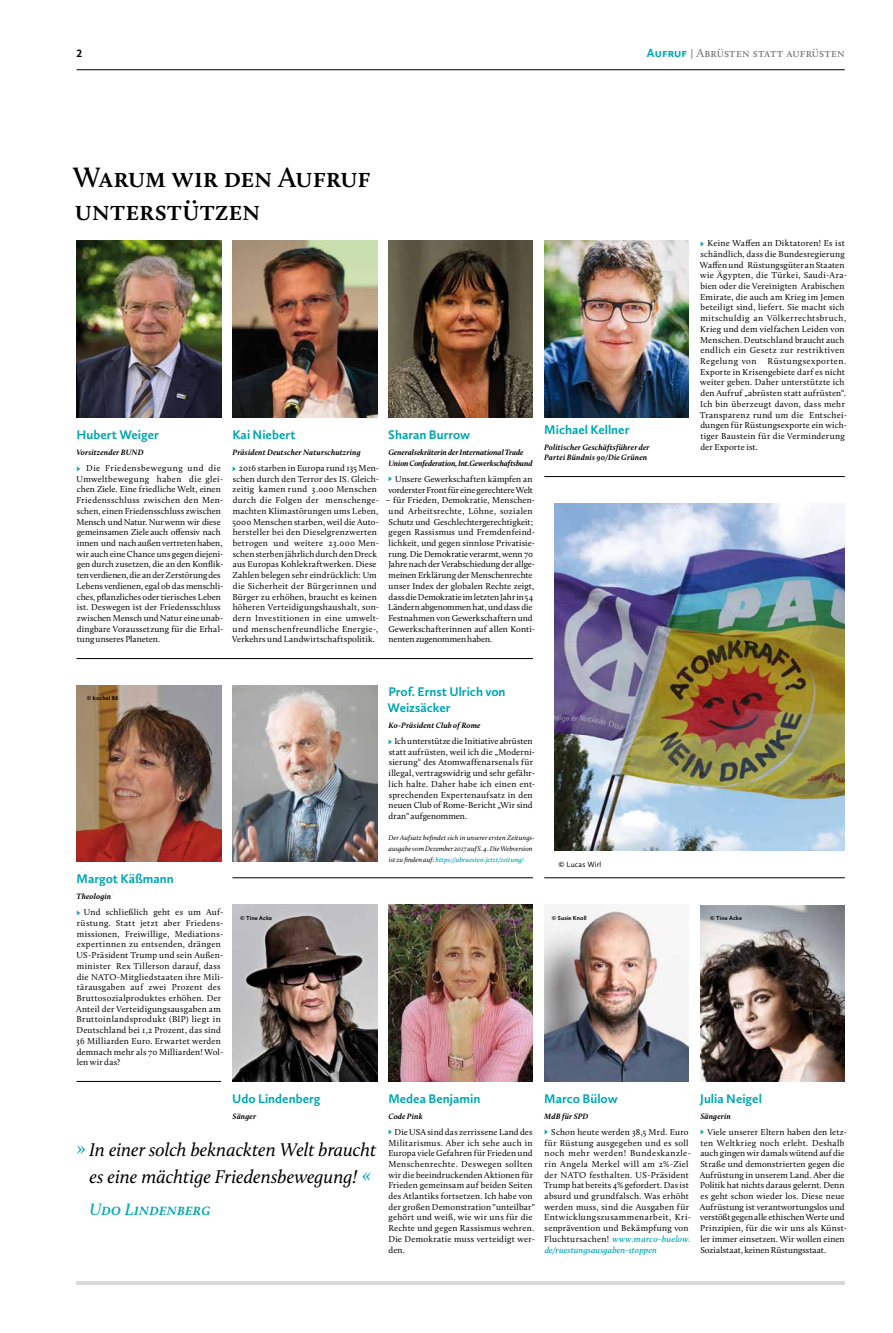
<style>
.page{position:relative;width:893px;height:1333px;background:#fff}
.page>*{position:absolute;margin:0;border:0;box-sizing:border-box;transform-origin:0 0}
.t1{font:600 29px/32.1px "Calluna";color:#000}
.t2{font:italic 19px/26.8px "Calluna";letter-spacing:-.005em;color:#000;text-align:center}
.t3{font:italic 600 17px "Calluna";color:#00a7b3}
.t4{font:700 13px/16.1px "Calluna Sans";color:#00a7b3}
.t5{font:12.3px "Calluna";letter-spacing:.01em;color:#707172}
.t6{font:700 11px "Calluna Sans";color:#000}
.t7{font:8.9px/10.7px "Calluna";letter-spacing:.02em;color:#000}
.t8{font:8.9px/10.7px "Calluna";letter-spacing:-.01em;color:#000}
.t9{font:italic 700 8px/10.7px "Calluna";letter-spacing:.02em;color:#000}
.t10{font:italic 700 8px/10.7px "Calluna";letter-spacing:-.005em;color:#000}
.t11{font:7.8px "Calluna Sans";letter-spacing:.025em;color:#000}
.t12{font:italic 7px/10.7px "Calluna";letter-spacing:.01em;color:#000}
.t13{font:700 6px "Calluna Sans";letter-spacing:.02em;color:#000}
.s1{font-family:"Calluna Sans";font-weight:700;color:#00a7b3}
.s2{color:#00a7b3}
.s3{font-weight:600;color:#00a7b3}
.s4{font-weight:600;font-style:italic;color:#00a7b3}
</style>
<div class="page">
<hr style="left:77px;top:1281px;width:768px;height:3px;background:#d9dadb">
<hr style="left:77px;top:70px;width:768px;height:1px;background:#000">
<img style="left:232px;top:685px;width:145px;height:176px">
<img style="left:700px;top:905px;width:145px;height:176px">
<img style="left:544px;top:241px;width:145px;height:176px">
<img style="left:77px;top:241px;width:144px;height:176px">
<img style="left:388px;top:904px;width:145px;height:177px">
<hr style="left:77px;top:658px;width:456px;height:1px;background:#000">
<img style="left:232px;top:241px;width:145px;height:176px">
<img style="left:544px;top:904px;width:145px;height:177px">
<img style="left:77px;top:685px;width:144px;height:176px">
<img style="left:232px;top:904px;width:145px;height:177px">
<img style="left:555px;top:503px;width:290px;height:348px">
<hr style="left:544px;top:877px;width:301px;height:1px;background:#000">
<img style="left:388px;top:241px;width:145px;height:176px">
<hr style="left:544px;top:476px;width:301px;height:1px;background:#000">
<hr style="left:232px;top:877px;width:301px;height:1px;background:#000">
<hr style="left:77px;top:1081px;width:144px;height:1px;background:#000">
<p class="t6" style="left:77px;top:47px;width:7px">2</p>
<h3 class="t5" style="left:647px;top:45px;width:199px"><span class="s1">Aufruf</span> | Abrüsten statt aufrüsten</h3>
<h1 class="t1" style="left:73px;top:161px;width:299px">Warum wir den Aufruf unterstützen</h1>
<h3 class="t4" style="left:77px;top:426px;width:84px">H ubert Weiger</h3>
<p class="t9" style="left:76px;top:447px;width:69px">Vorsitzender BUND</p>
<p class="t7" style="left:76px;top:462px;width:149px"><span class="s2">►</span> Die Friedensbewegung und die Umweltbewegung haben die glei&shy;chen Ziele. Eine friedliche Welt, einen Friedensschluss zwischen den Men&shy;schen, einen Friedensschluss zwischen Mensch und Natur. Nur wenn wir diese gemeinsamen Ziele auch offensiv nach innen und nach außen vertreten haben, wir auch eine Chance uns gegen diejeni&shy;gen durch zusetzen, die an den Konflik&shy;ten verdienen, die an der Zerstörung des Lebens verdienen, egal ob das menschli&shy;ches, pflanzliches oder tierisches Leben ist. Deswegen ist der Friedensschluss zwischen Mensch und Natur eine unab&shy;dingbare Voraussetzung für die Erhal&shy;tung unseres Planeten.</p>
<h3 class="t4" style="left:232px;top:426px;width:65px">Kai N iebert</h3>
<p class="t9" style="left:232px;top:447px;width:130px">Präsident Deutscher Naturschutzring</p>
<p class="t7" style="left:232px;top:462px;width:149px"><span class="s2">►</span> 2016 starben in Europa rund 135 Men&shy;schen durch den Terror des IS. Gleich&shy;zeitig kamen rund 3.000 Menschen durch die Folgen der menschenge&shy;machten Klimastörungen ums Leben, 5000 Menschen starben, weil die Auto&shy;hersteller bei den Dieselgrenzwerten betrogen und weitere 23.000 Men&shy;schen sterben jährlich durch den Dreck aus Europas Kohlekraftwerken. Diese Zahlen belegen sehr eindrücklich: Um die Sicherheit der Bürgerinnen und Bürger zu erhöhen, braucht es keinen höheren Verteidigungshaushalt, son&shy;dern Investitionen in eine umwelt&shy;und menschenfreundliche Energie-, Verkehrs und Landwirtschaftspolitik.</p>
<h3 class="t4" style="left:388px;top:426px;width:83px">Sharan Burrow</h3>
<p class="t10" style="left:388px;top:447px;width:146px">Generalsekräterin der International Trade<br>Union Confederation, Int.Gewerkschaftsbund</p>
<p class="t8" style="left:388px;top:473px;width:147px"><span class="s2">►</span> Unsere Gewerkschaften kämpfen an vorderster Front für eine gerechtere Welt</p>
<p class="t7" style="left:386px;top:495px;width:151px">– für Frieden, Demokratie, Menschen&shy;und Arbeitsrechte, Löhne, sozialen Schutz und Geschlechtergerechtigkeit; gegen Rassismus und Fremdenfeind&shy;lichkeit, und gegen sinnlose Privatisie&shy;rung. Die Demokratie verarmt, wenn 70<br>Jahre nach der Verabschiedung der allge&shy;meinen Erklärung der Menschenrechte unser Index der globalen Rechte zeigt, dass die Demokratie im letzten Jahr in 54<br>Ländern abgenommen hat, und dass die Festnahmen von Gewerkschaftern und Gewerkschafterinnen auf allen Konti&shy;nenten zugenommen haben.</p>
<h3 class="t4" style="left:544px;top:421px;width:87px">Michael Kellner</h3>
<p class="t9" style="left:544px;top:441px;width:107px">Politischer Geschäftsführer der<br>Partei Bündnis 90/Die Grünen</p>
<p class="t7" style="left:699px;top:238px;width:149px"><span class="s2">►</span> Keine Waffen an Diktatoren! Es ist schändlich, dass die Bundesregierung Waffen und Rüstungsgüter an Staaten wie Ägypten, die Türkei, Saudi-Ara&shy;bien oder die Vereinigten Arabischen Emirate, die auch am Krieg im Jemen beteiligt sind, liefert. Sie macht sich mitschuldig an Völkerrechtsbruch, Krieg und dem vielfachen Leiden von Menschen. Deutschland braucht auch endlich ein Gesetz zur restriktiven Regelung von</p>
<p class="t7" style="left:700px;top:355px;width:149px;text-indent:68px">Rüstungsexporten.<br>Exporte in Krisengebiete darf es nicht weiter geben. Daher unterstützte ich den Aufruf „abrüsten statt aufrüsten“.<br>Ich bin überzeugt davon, dass mehr<br>Transparenz rund um die Entschei&shy;dungen für Rüstungsexporte ein wich&shy;tiger Baustein für die Verminderung der Exporte ist.</p>
<p class="t13" style="left:87px;top:694px;width:33px">© kochel 86</p>
<h3 class="t4" style="left:77px;top:870px;width:99px">Margot Käßmann</h3>
<p class="t9" style="left:76px;top:891px;width:36px">Theologin</p>
<p class="t7" style="left:76px;top:906px;width:149px"><span class="s2">►</span> Und schließlich geht es um Auf&shy;rüstung. Statt jetzt aber Friedens&shy;missionen, Freiwillige, Mediations&shy;expertinnen zu entsenden, drängen US-Präsident Trump und sein Außen&shy;minister Rex Tillerson darauf, dass die NATO-Mitgliedstaaten ihre Mili&shy;tärausgaben auf zwei Prozent des Bruttosozialproduktes erhöhen. Der Anteil der Verteidigungsausgaben am Bruttoinlandsprodukt (BIP) liegt in Deutschland bei 1,2 Prozent, das sind 36 Milliarden Euro. Erwartet werden demnach mehr als 70 Milliarden! Wol&shy;len wir das?</p>
<p class="t13" style="left:240px;top:913px;width:33px">© Tine Acke</p>
<h3 class="t4" style="left:232px;top:1090px;width:90px">Udo Lindenberg</h3>
<p class="t9" style="left:233px;top:1110px;width:25px">Sänger</p>
<h2 class="t2" style="left:76px;top:1136px;width:301px"><span class="s2">»</span> In einer solch beknackten Welt braucht es eine mächtige Friedensbewegung! <span class="s2">«</span></h2>
<h3 class="t3" style="left:90px;top:1198px;width:123px">Udo Lindenberg</h3>
<h3 class="t4" style="left:388px;top:683px;width:120px">Prof. Ernst Ulrich von<br>Weizsäcker</h3>
<p class="t9" style="left:388px;top:719px;width:94px">Ko-Präsident Club of Rome</p>
<p class="t7" style="left:388px;top:735px;width:149px"><span class="s2">►</span> Ich unterstütze die Initiative abrüsten statt aufrüsten, weil ich die „Moderni&shy;sierung“ des Atomwaffenarsenals für illegal, vertragswidrig und sehr gefähr&shy;lich halte. Daher habe ich einen ent&shy;sprechenden Expertenaufsatz in den neuen Club of Rome-Bericht „Wir sind dran“ aufgenommen.</p>
<p class="t12" style="left:388px;top:832px;width:148px">Der Aufsatz befindet sich in unserer ersten Zeitungs&shy;ausgabe vom Dezember 2017 auf S. 4. Die Webversion ist zu finden auf: <span class="s3">https://abruesten.jetzt/zeitung/</span></p>
<p class="t11" style="left:559px;top:859px;width:44px">© Lucas Wirl</p>
<p class="t13" style="left:552px;top:913px;width:36px">© Susie Knoll</p>
<p class="t13" style="left:710px;top:913px;width:33px">© Tine Acke</p>
<h3 class="t4" style="left:388px;top:1090px;width:93px">Medea Benjamin</h3>
<p class="t9" style="left:388px;top:1110px;width:36px">Code Pink</p>
<p class="t7" style="left:388px;top:1126px;width:149px"><span class="s2">►</span> Die USA sind das zerrissene Land des Militarismus. Aber ich sehe auch in Europa viele Gefahren für Frieden und Menschenrechte. Deswegen sollten wir die beeindruckenden Aktionen für Frieden gemeinsam auf beiden Seiten des Atlantiks fortsetzen. Ich habe von der großen Demonstration "unteilbar" gehört und weiß, wie wir uns für die Rechte und gegen Rassismus wehren.<br>Die Demokratie muss verteidigt wer&shy;den.</p>
<h3 class="t4" style="left:544px;top:1090px;width:75px">Marco Bülow</h3>
<p class="t9" style="left:544px;top:1110px;width:46px">MdB für SPD</p>
<p class="t7" style="left:543px;top:1126px;width:149px"><span class="s2">►</span> Schon heute werden 38,5 Mrd. Euro für Rüstung ausgegeben und es soll noch mehr werden! Bundeskanzle&shy;rin Angela Merkel will am 2%-Ziel der NATO festhalten. US-Präsident Trump hat bereits 4% gefordert. Das ist absurd und grundfalsch. Was erhöht werden muss, sind die Ausgaben für Entwicklungszusammenarbeit, Kri&shy;senprävention und Bekämpfung von Fluchtursachen! <span class="s4">www.marco-buelow. de/ruestungsausgaben-stoppen</span></p>
<h3 class="t4" style="left:700px;top:1090px;width:63px">Julia Neigel</h3>
<p class="t9" style="left:700px;top:1110px;width:32px">Sängerin</p>
<p class="t7" style="left:699px;top:1126px;width:149px"><span class="s2">►</span> Viele unserer Eltern haben den letz&shy;ten Weltkrieg noch erlebt. Deshalb auch gingen wir damals wütend auf die Straße und demonstrierten gegen die Aufrüstung in unserem Land. Aber die Politik hat nichts daraus gelernt. Denn es geht schon wieder los. Diese neue Aufrüstung ist verantwortungslos und verstößt gegen alle ethischen Werte und Prinzipien, für die wir uns als Künst&shy;ler immer einsetzen. Wir wollen einen Sozialstaat, keinen Rüstungsstaat.</p>
</div>
